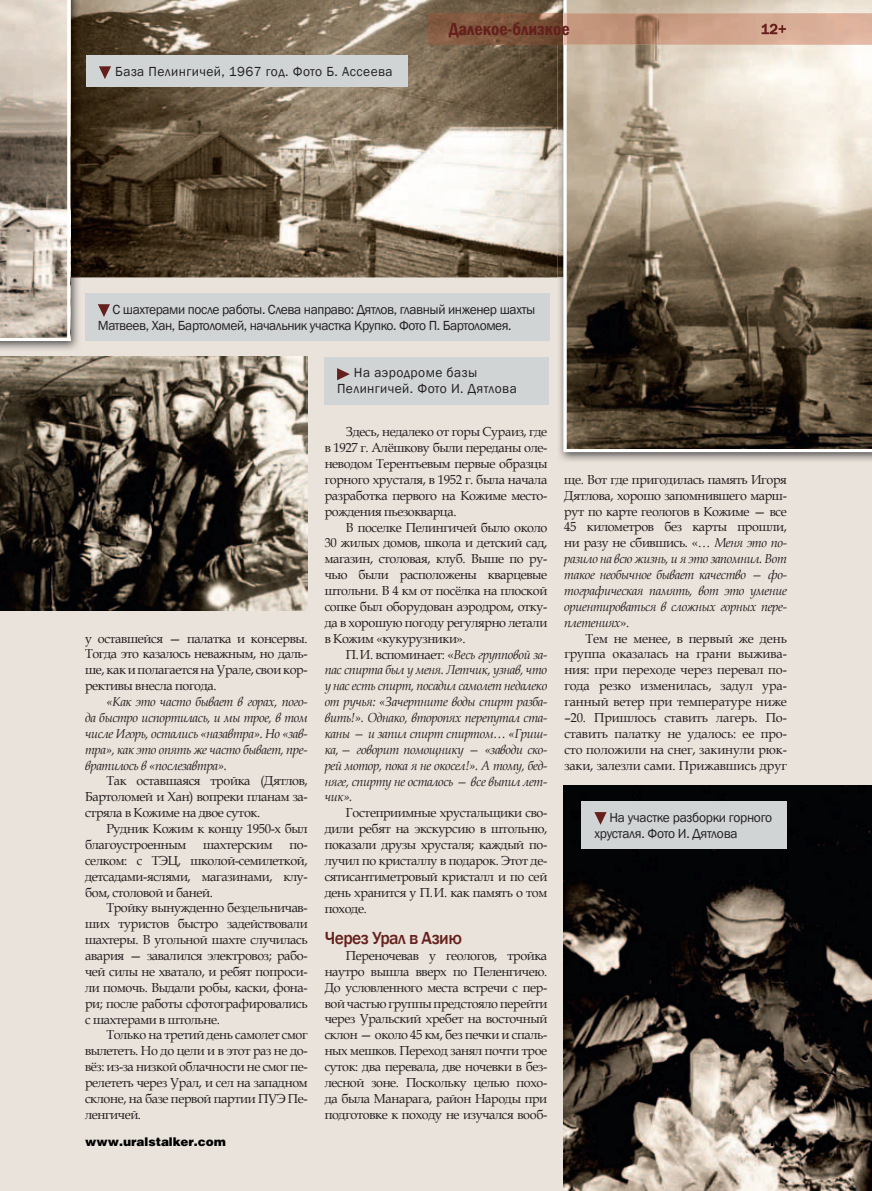
<style>
.page{position:relative;width:872px;height:1191px;background:#eae3db}
.page>*{position:absolute;margin:0;border:0;box-sizing:border-box;transform-origin:0 0}
.t1{font:600 condensed 18px "Franklin Gothic";color:#651f1c}
.t2{font:500 18px "Franklin Gothic";letter-spacing:-.03em;color:#651f1c}
.t3{font:700 18px "Helios";color:#010101}
.t4{font:500 15px "Franklin Gothic";color:#651f1c}
.t5{font:13.5px/16.2px "Franklin Gothic";letter-spacing:-.03em;color:#231f20}
.t6{font:13.5px/16.2px "Franklin Gothic";letter-spacing:.03em;color:#231f20}
.t7{font:13.05px/15.9px "Book Antiqua";letter-spacing:-.03em;color:#231f20;text-align:justify}
.t8{font:italic 13.05px "Book Antiqua";letter-spacing:-.03em;color:#231f20}
.t9{font:13.05px "Book Antiqua";letter-spacing:-.01em;color:#231f20}
.t10{font:12px "Helios Black C";color:#010101}
.s1{font-style:italic}
.s2{font-style:normal}
</style>
<div class="page">
<img style="left:81px;top:0;width:482px;height:277px">
<img style="left:557px;top:277px;width:315px;height:184px">
<svg style="left:563px;top:0;width:309px;height:452px;background:#948877"></svg>
<img style="left:563px;top:785px;width:309px;height:406px">
<img style="left:0;top:0;width:81px;height:350px">
<svg style="left:0;top:0;width:70px;height:341px;background:#b7ab9e"></svg>
<img style="left:566px;top:13px;width:306px;height:32px">
<img style="left:428px;top:13px;width:135px;height:32px">
<hr style="left:563px;top:13px;width:3px;height:32px;background:#e6bead">
<img style="left:762px;top:24px;width:24px;height:10px">
<div style="left:85px;top:293px;width:464px;height:48px;background:#d0d4d5"></div>
<svg style="left:98px;top:304px;width:12px;height:13px"></svg>
<div style="left:581px;top:801px;width:206px;height:48px;background:#d0d4d5"></div>
<svg style="left:594px;top:812px;width:12px;height:12px"></svg>
<div style="left:324px;top:357px;width:225px;height:47px;background:#d0d4d5"></div>
<svg style="left:337px;top:368px;width:13px;height:12px"></svg>
<div style="left:86px;top:55px;width:321px;height:32px;background:#d0d4d5"></div>
<svg style="left:99px;top:66px;width:12px;height:13px"></svg>
<img style="left:0;top:357px;width:307px;height:254px">
<p class="t6" style="left:115px;top:64px;width:279px">База Пелингичей, 1967 год. Фото Б. Ассеева</p>
<p class="t1" style="left:449px;top:17px;width:122px">Далекое-близкое</p>
<p class="t4" style="left:761px;top:20px;width:27px">12+</p>
<p class="t5" style="left:98px;top:301px;width:439px;text-indent:15px">С шахтерами после работы. Слева направо: Дятлов, главный инженер шахты<br>Матвеев, Хан, Бартоломей, начальник участка Крупко. Фото П. Бартоломея.</p>
<p class="t7" style="left:85px;top:630px;width:224px">у оставшейся — палатка и консервы.</p>
<p class="t7" style="left:85px;top:645px;width:224px">Тогда это казалось неважным, но даль-</p>
<p class="t7" style="left:85px;top:661px;width:224px">ше, как и полагается на Урале, свои кор-</p>
<p class="t7" style="left:85px;top:677px;width:133px">рективы внесла погода.</p>
<p class="t8" style="left:106px;top:692px;width:203px">«Как это часто бывает в горах, пого-</p>
<p class="t8" style="left:85px;top:708px;width:224px">да быстро испортилась, и мы трое, в том</p>
<p class="t8" style="left:85px;top:724px;width:224px">числе Игорь, остались «назавтра». Но «зав-</p>
<p class="t8" style="left:85px;top:740px;width:224px">тра», как это опять же часто бывает, пре-</p>
<p class="t8" style="left:85px;top:756px;width:143px">вратилось в «послезавтра».</p>
<p class="t7" style="left:106px;top:772px;width:203px">Так оставшаяся тройка (Дятлов,</p>
<p class="t7" style="left:85px;top:788px;width:224px">Бартоломей и Хан) вопреки планам за-</p>
<p class="t7" style="left:85px;top:804px;width:177px">стряла в Кожиме на двое суток.</p>
<p class="t7" style="left:106px;top:820px;width:203px">Рудник Кожим к концу 1950-х был</p>
<p class="t7" style="left:85px;top:836px;width:103px">благоустроенным</p>
<p class="t7" style="left:203px;top:836px;width:71px">шахтерским</p>
<p class="t7" style="left:289px;top:836px;width:20px">по-</p>
<p class="t7" style="left:85px;top:852px;width:224px">селком: с ТЭЦ, школой-семилеткой,</p>
<p class="t7" style="left:85px;top:868px;width:224px">детсадами-яслями, магазинами, клу-</p>
<p class="t7" style="left:85px;top:883px;width:129px">бом, столовой и баней.</p>
<p class="t7" style="left:106px;top:899px;width:203px">Тройку вынужденно бездельничав-</p>
<p class="t7" style="left:85px;top:915px;width:224px">ших туристов быстро задействовали</p>
<p class="t7" style="left:85px;top:931px;width:224px">шахтеры. В угольной шахте случилась</p>
<p class="t7" style="left:85px;top:947px;width:224px">авария — завалился электровоз; рабо-</p>
<p class="t7" style="left:85px;top:963px;width:224px">чей силы не хватало, и ребят попроси-</p>
<p class="t7" style="left:85px;top:979px;width:224px">ли помочь. Выдали робы, каски, фона-</p>
<p class="t7" style="left:85px;top:995px;width:224px">ри; после работы сфотографировались</p>
<p class="t7" style="left:85px;top:1010px;width:136px">с шахтерами в штольне.</p>
<p class="t7" style="left:106px;top:1026px;width:203px">Только на третий день самолет смог</p>
<p class="t7" style="left:85px;top:1042px;width:224px">вылететь. Но до цели и в этот раз не до-</p>
<p class="t7" style="left:85px;top:1058px;width:224px">вёз: из-за низкой облачности не смог пе-</p>
<p class="t7" style="left:85px;top:1074px;width:224px">релететь через Урал, и сел на западном</p>
<p class="t7" style="left:85px;top:1090px;width:224px">склоне, на базе первой партии ПУЭ Пе-</p>
<p class="t7" style="left:85px;top:1106px;width:58px">ленгичей.</p>
<p class="t6" style="left:337px;top:365px;width:181px;text-indent:17px">На аэродроме базы<br>Пелингичей. Фото И. Дятлова</p>
<p class="t7" style="left:346px;top:423px;width:203px">Здесь, недалеко от горы Сураиз, где</p>
<p class="t7" style="left:325px;top:439px;width:224px">в 1927 г. Алёшкову были переданы оле-</p>
<p class="t7" style="left:325px;top:455px;width:224px">неводом Терентьевым первые образцы</p>
<p class="t7" style="left:325px;top:471px;width:224px">горного хрусталя, в 1952 г. была начала</p>
<p class="t7" style="left:325px;top:487px;width:224px">разработка первого на Кожиме место-</p>
<p class="t7" style="left:325px;top:503px;width:133px">рождения пьезокварца.</p>
<p class="t7" style="left:346px;top:519px;width:203px">В поселке Пелингичей было около</p>
<p class="t7" style="left:325px;top:535px;width:224px">30 жилых домов, школа и детский сад,</p>
<p class="t7" style="left:325px;top:550px;width:224px">магазин, столовая, клуб. Выше по ру-</p>
<p class="t7" style="left:325px;top:566px;width:224px">чью были расположены кварцевые</p>
<p class="t7" style="left:325px;top:582px;width:224px">штольни. В 4 км от посёлка на плоской</p>
<p class="t7" style="left:325px;top:598px;width:224px">сопке был оборудован аэродром, отку-</p>
<p class="t7" style="left:325px;top:614px;width:224px">да в хорошую погоду регулярно летали</p>
<p class="t7" style="left:325px;top:630px;width:143px">в Кожим «кукурузники».</p>
<p class="t7" style="left:346px;top:646px;width:203px">П. И. вспоминает: «<span class="s1">Весь групповой за-</span></p>
<p class="t8" style="left:325px;top:661px;width:224px">пас спирта был у меня. Летчик, узнав, что</p>
<p class="t8" style="left:325px;top:676px;width:224px">у нас есть спирт, посадил самолет недалеко</p>
<p class="t8" style="left:325px;top:692px;width:224px">от ручья: «Зачерпните воды спирт разба-</p>
<p class="t8" style="left:325px;top:708px;width:224px">вить!». Однако, второпях перепутал ста-</p>
<p class="t8" style="left:325px;top:724px;width:224px">каны — и запил спирт спиртом… «Гриш-</p>
<p class="t8" style="left:325px;top:740px;width:224px">ка, — говорит помощнику — «заводи ско-</p>
<p class="t8" style="left:325px;top:756px;width:224px">рей мотор, пока я не окосел!». А тому, бед-</p>
<p class="t8" style="left:325px;top:772px;width:224px">няге, спирту не осталось — все выпил лет-</p>
<p class="t8" style="left:325px;top:788px;width:29px">чик».</p>
<p class="t7" style="left:346px;top:804px;width:203px">Гостеприимные хрустальщики сво-</p>
<p class="t7" style="left:325px;top:820px;width:224px">дили ребят на экскурсию в штольню,</p>
<p class="t7" style="left:325px;top:836px;width:224px">показали друзы хрусталя; каждый по-</p>
<p class="t7" style="left:325px;top:852px;width:224px">лучил по кристаллу в подарок. Этот де-</p>
<p class="t7" style="left:325px;top:868px;width:224px">сятисантиметровый кристалл и по сей</p>
<p class="t7" style="left:325px;top:884px;width:224px">день хранится у П. И. как память о том</p>
<p class="t7" style="left:325px;top:900px;width:44px">походе.</p>
<p class="t2" style="left:325px;top:927px;width:139px">Через Урал в Азию</p>
<p class="t7" style="left:325px;top:947px;width:224px;text-indent:21px">Переночевав у геологов, тройка наутро вышла вверх по Пеленгичею.<br>До условленного места встречи с пер&shy;вой частью группы предстояло перейти через Уральский хребет на восточный склон — около 45 км, без печки и спаль&shy;ных мешков. Переход занял почти трое суток: два перевала, две ночевки в без&shy;лесной зоне. Поскольку целью похо&shy;да была Манарага, район Народы при подготовке к походу не изучался вооб-</p>
<p class="t7" style="left:564px;top:471px;width:224px">ще. Вот где пригодилась память Игоря</p>
<p class="t7" style="left:564px;top:487px;width:224px">Дятлова, хорошо запомнившего марш-</p>
<p class="t7" style="left:564px;top:503px;width:224px">рут по карте геологов в Кожиме — все</p>
<p class="t7" style="left:564px;top:519px;width:224px">45 километров без карты прошли,</p>
<p class="t7" style="left:564px;top:534px;width:224px">ни разу не сбившись. «… <span class="s1">Меня это по-</span></p>
<p class="t8" style="left:564px;top:549px;width:224px">разило на всю жизнь, и я это запомнил. Вот</p>
<p class="t8" style="left:564px;top:565px;width:224px">такое необычное бывает качество — фо-</p>
<p class="t8" style="left:564px;top:581px;width:224px">тографическая память, вот это умение</p>
<p class="t8" style="left:564px;top:597px;width:224px">ориентироваться в сложных горных пере-</p>
<p class="t8" style="left:564px;top:613px;width:67px">плетениях<span class="s2">».</span></p>
<p class="t9" style="left:585px;top:629px;width:203px">Тем не менее, в первый же день</p>
<p class="t9" style="left:564px;top:645px;width:224px">группа оказалась на грани выжива-</p>
<p class="t9" style="left:564px;top:661px;width:224px">ния: при переходе через перевал по-</p>
<p class="t9" style="left:564px;top:676px;width:224px">года резко изменилась, задул ура-</p>
<p class="t9" style="left:564px;top:692px;width:224px">ганный ветер при температуре ниже</p>
<p class="t9" style="left:564px;top:708px;width:224px">–20. Пришлось ставить лагерь. По-</p>
<p class="t9" style="left:564px;top:724px;width:224px">ставить палатку не удалось: ее про-</p>
<p class="t9" style="left:564px;top:740px;width:224px">сто положили на снег, закинули рюк-</p>
<p class="t9" style="left:564px;top:756px;width:224px">заки, залезли сами. Прижавшись друг</p>
<p class="t5" style="left:594px;top:809px;width:179px;text-indent:15px">На участке разборки горного хрусталя. Фото И. Дятлова</p>
<p class="t10" style="left:85px;top:1134px;width:142px">www.uralstalker.com</p>
<p class="t3" style="left:767px;top:1129px;width:22px">17</p>
</div>
